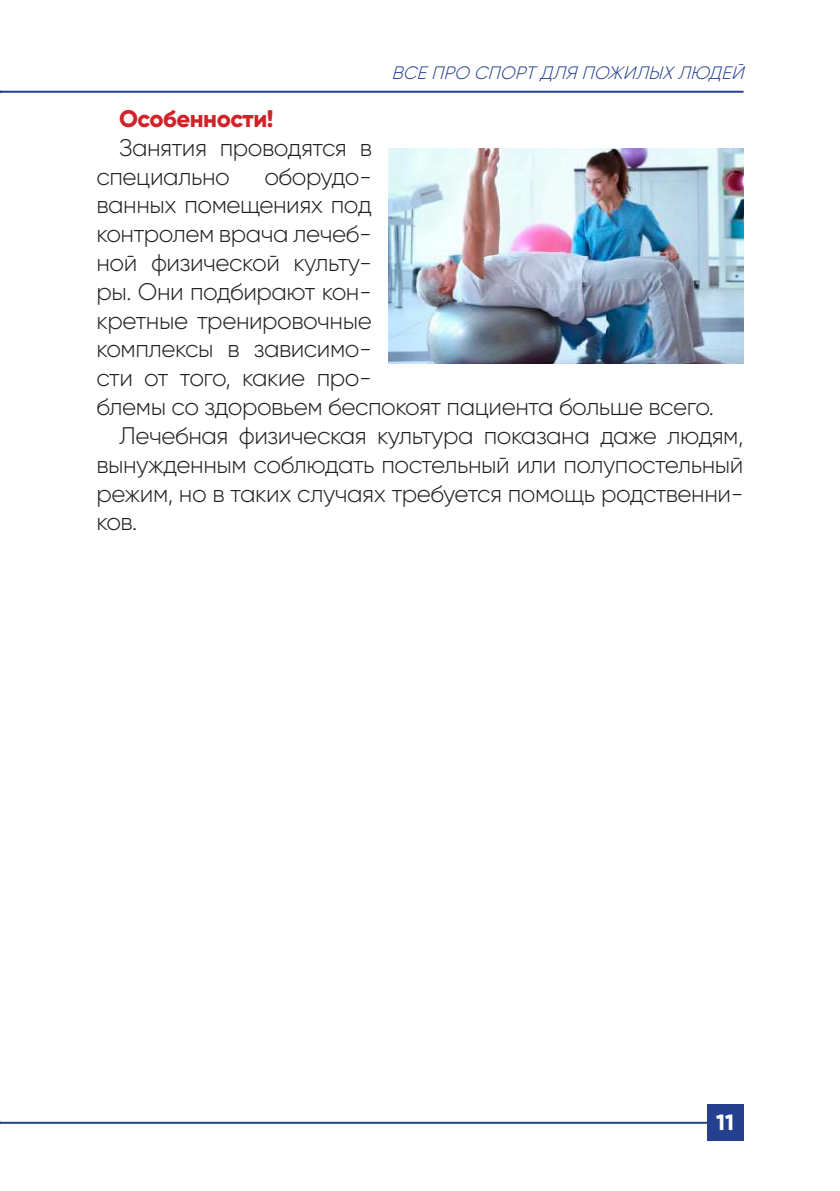
<style>
.page{position:relative;width:840px;height:1191px;background:#fff}
.page>*{position:absolute;margin:0;border:0;box-sizing:border-box;transform-origin:0 0}
.t1{font:300 24px/28.8px "Gilroy";letter-spacing:-.02em;color:#231f20}
.t2{font:800 24px "Gilroy";letter-spacing:-.02em;color:#d1232a}
.t3{font:800 22px "Gilroy";color:#fff}
.t4{font:italic 300 18px "Gilroy";color:#25408f}
</style>
<div class="page">
<hr style="left:0;top:1121px;width:713px;height:2px;background:#25408f">
<div style="left:706px;top:1104px;width:37px;height:36px;background:#25408f"></div>
<hr style="left:0;top:91px;width:743px;height:2px;background:#25408f">
<img style="left:388px;top:149px;width:355px;height:214px">
<p class="t4" style="left:391px;top:62px;width:359px">ВСЕПРО СПОРТДЛЯ ПОЖИЛЫХЛЮДЕЙ</p>
<p class="t2" style="left:119px;top:103px;width:156px">Особенности!</p>
<p class="t1" style="left:96px;top:133px;width:277px;text-indent:23px">Занятия проводятся в специально</p>
<p class="t1" style="left:264px;top:161px;width:109px">оборудо-</p>
<p class="t1" style="left:96px;top:190px;width:277px">ванных помещениях под</p>
<p class="t1" style="left:96px;top:219px;width:277px">контролем врача лечеб-</p>
<p class="t1" style="left:96px;top:248px;width:277px">ной физической культу-</p>
<p class="t1" style="left:96px;top:277px;width:277px">ры. Они подбирают кон-</p>
<p class="t1" style="left:96px;top:305px;width:277px">кретные тренировочные</p>
<p class="t1" style="left:96px;top:334px;width:277px">комплексы в зависимо-</p>
<p class="t1" style="left:96px;top:363px;width:277px">сти от того, какие про-</p>
<p class="t1" style="left:96px;top:392px;width:618px">блемы со здоровьем беспокоят пациента больше всего.</p>
<p class="t1" style="left:119px;top:421px;width:625px">Лечебная физическая культура показана даже людям,</p>
<p class="t1" style="left:96px;top:449px;width:648px">вынужденным соблюдать постельный или полупостельный</p>
<p class="t1" style="left:96px;top:478px;width:648px">режим, но в таких случаях требуется помощь родственни-</p>
<p class="t1" style="left:96px;top:507px;width:42px">ков.</p>
<p class="t3" style="left:716px;top:1108px;width:19px">11</p>
</div>
